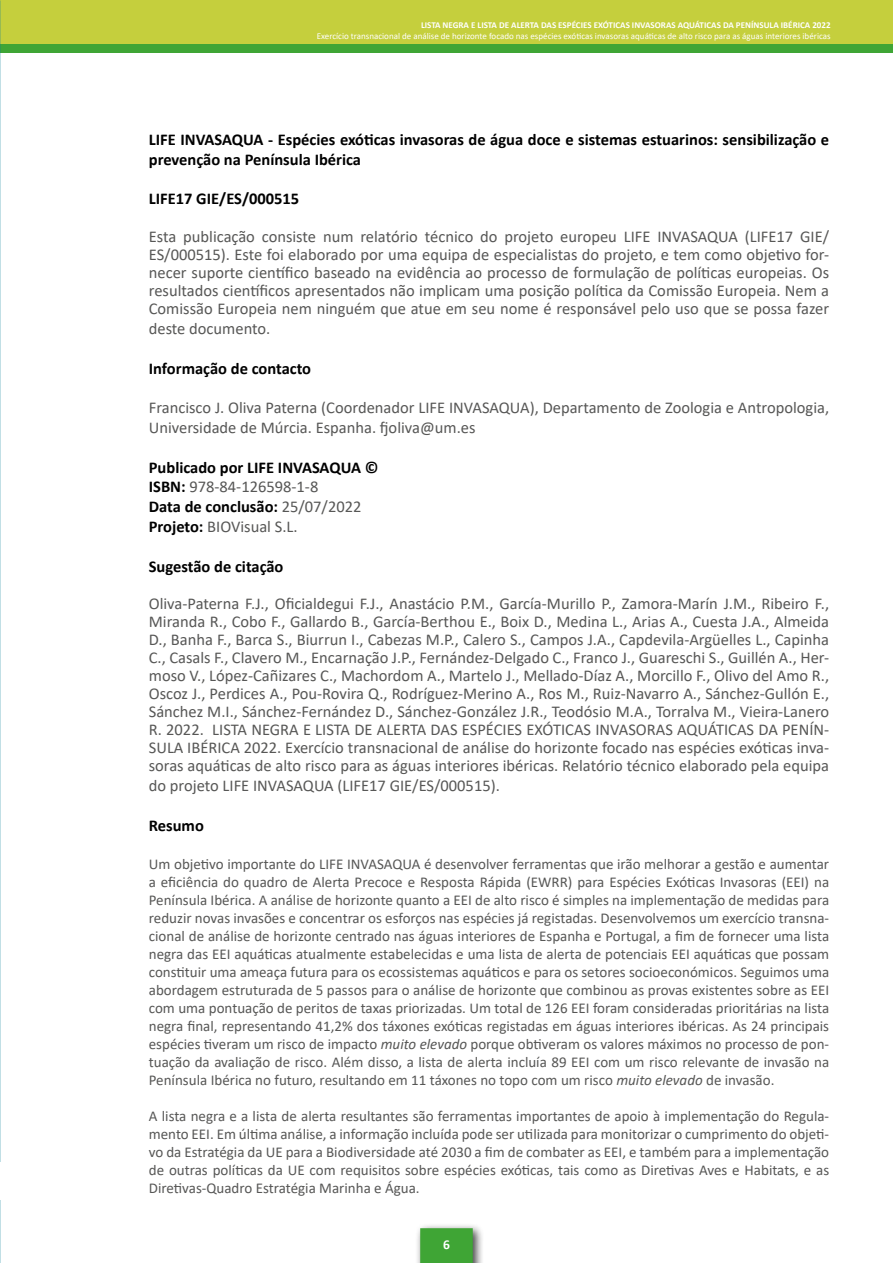
<style>
.page{position:relative;width:893px;height:1263px;background:#fff}
.page>*{position:absolute;margin:0;border:0;box-sizing:border-box;transform-origin:0 0}
.t1{font:16.5px/18px "Calibri";color:#575756;text-align:justify}
.t2{font:700 16.5px/19.8px "Calibri";color:#000}
.t3{font:15px/18px "Calibri";color:#575756;text-align:justify}
.t4{font:700 13.5px "Calibri";color:#fff}
.t5{font:9px "Calibri";color:#fff}
.t6{font:700 9px "Calibri";color:#fff}
.s1{font-weight:400;color:#575756}
.s2{font-style:italic}
</style>
<div class="page">
<div style="left:0;top:0;width:893px;height:45px;background:#c5cf3d"></div>
<div style="left:0;top:45px;width:893px;height:8px;background:#3fa535"></div>
<div style="left:415px;top:1222px;width:69px;height:41px;background:#000;opacity:.75"></div>
<div style="left:420px;top:1228px;width:53px;height:35px;background:#3fa535"></div>
<img style="left:0;top:0;width:1px;height:1263px">
<div style="left:0;top:1162px;width:47px;height:37px;background:#fff"></div>
<p class="t6" style="left:421px;top:19px;width:411px">LISTA NEGRA E LISTA DE ALERTA DAS ESPÉCIES EXÓTICAS INVASORAS AQUÁTICAS DA PENÍNSULA IBÉRICA 2022</p>
<p class="t5" style="left:317px;top:30px;width:515px">Exercício transnacional de análise de horizonte focado nas espécies exóticas invasoras aquáticas de alto risco para as águas interiores ibéricas</p>
<p class="t2" style="left:149px;top:129px;width:682px">LIFE INVASAQUA - Espécies exóticas invasoras de água doce e sistemas estuarinos: sensibilização e prevenção na Península Ibérica</p>
<p class="t2" style="left:149px;top:189px;width:152px">LIFE17 GIE/ES/000515</p>
<p class="t1" style="left:149px;top:227px;width:682px">Esta publicação consiste num relatório técnico do projeto europeu LIFE INVASAQUA (LIFE17 GIE/ ES/000515). Este foi elaborado por uma equipa de especialistas do projeto, e tem como objetivo for&shy;necer suporte científico baseado na evidência ao processo de formulação de políticas europeias. Os resultados científicos apresentados não implicam uma posição política da Comissão Europeia. Nem a Comissão Europeia nem ninguém que atue em seu nome é responsável pelo uso que se possa fazer</p>
<p class="t1" style="left:149px;top:319px;width:123px">deste documento.</p>
<p class="t2" style="left:149px;top:358px;width:164px">Informação de contacto</p>
<p class="t1" style="left:149px;top:397px;width:682px;line-height:19.8px">Francisco J. Oliva Paterna (Coordenador LIFE INVASAQUA), Departamento de Zoologia e Antropologia,<br>Universidade de Múrcia. Espanha. fjoliva@um.es</p>
<p class="t2" style="left:149px;top:457px;width:231px">Publicado por LIFE INVASAQUA ©<br>ISBN: <span class="s1">978-84-126598-1-8<br></span>Data de conclusão: <span class="s1">25/07/2022<br></span>Projeto: <span class="s1">BIOVisual S.L.</span></p>
<p class="t2" style="left:149px;top:556px;width:136px">Sugestão de citação</p>
<p class="t1" style="left:149px;top:594px;width:682px">Oliva-Paterna F.J., Oficialdegui F.J., Anastácio P.M., García-Murillo P., Zamora-Marín J.M., Ribeiro F., Miranda R., Cobo F., Gallardo B., García-Berthou E., Boix D., Medina L., Arias A., Cuesta J.A., Almeida D., Banha F., Barca S., Biurrun I., Cabezas M.P., Calero S., Campos J.A., Capdevila-Argüelles L., Capinha C., Casals F., Clavero M., Encarnação J.P., Fernández-Delgado C., Franco J., Guareschi S., Guillén A., Her&shy;moso V., López-Cañizares C., Machordom A., Martelo J., Mellado-Díaz A., Morcillo F., Olivo del Amo R., Oscoz J., Perdices A., Pou-Rovira Q., Rodríguez-Merino A., Ros M., Ruiz-Navarro A., Sánchez-Gullón E., Sánchez M.I., Sánchez-Fernández D., Sánchez-González J.R., Teodósio M.A., Torralva M., Vieira-Lanero R. 2022. LISTA NEGRA E LISTA DE ALERTA DAS ESPÉCIES EXÓTICAS INVASORAS AQUÁTICAS DA PENÍN-SULA IBÉRICA 2022. Exercício transnacional de análise do horizonte focado nas espécies exóticas inva&shy;soras aquáticas de alto risco para as águas interiores ibéricas. Relatório técnico elaborado pela equipa</p>
<p class="t1" style="left:149px;top:776px;width:353px">do projeto LIFE INVASAQUA (LIFE17 GIE/ES/000515).</p>
<p class="t2" style="left:149px;top:815px;width:57px">Resumo</p>
<p class="t3" style="left:149px;top:854px;width:682px">Um objetivo importante do LIFE INVASAQUA é desenvolver ferramentas que irão melhorar a gestão e aumentar a eficiência do quadro de Alerta Precoce e Resposta Rápida (EWRR) para Espécies Exóticas Invasoras (EEI) na Península Ibérica. A análise de horizonte quanto a EEI de alto risco é simples na implementação de medidas para reduzir novas invasões e concentrar os esforços nas espécies já registadas. Desenvolvemos um exercício transna&shy;cional de análise de horizonte centrado nas águas interiores de Espanha e Portugal, a fim de fornecer uma lista negra das EEI aquáticas atualmente estabelecidas e uma lista de alerta de potenciais EEI aquáticas que possam constituir uma ameaça futura para os ecossistemas aquáticos e para os setores socioeconómicos. Seguimos uma abordagem estruturada de 5 passos para o análise de horizonte que combinou as provas existentes sobre as EEI com uma pontuação de peritos de taxas priorizadas. Um total de 126 EEI foram consideradas prioritárias na lista negra final, representando 41,2% dos táxones exóticas registadas em águas interiores ibéricas. As 24 principais espécies tiveram um risco de impacto <span class="s2">muito elevado</span> porque obtiveram os valores máximos no processo de pon&shy;tuação da avaliação de risco. Além disso, a lista de alerta incluía 89 EEI com um risco relevante de invasão na Península Ibérica no futuro, resultando em 11 táxones no topo com um risco <span class="s2">muito elevado</span> de invasão.</p>
<p class="t3" style="left:149px;top:1106px;width:682px">A lista negra e a lista de alerta resultantes são ferramentas importantes de apoio à implementação do Regula&shy;mento EEI. Em última análise, a informação incluída pode ser utilizada para monitorizar o cumprimento do objeti&shy;vo da Estratégia da UE para a Biodiversidade até 2030 a fim de combater as EEI, e também para a implementação de outras políticas da UE com requisitos sobre espécies exóticas, tais como as Diretivas Aves e Habitats, e as Diretivas-Quadro Estratégia Marinha e Água.</p>
<p class="t4" style="left:443px;top:1234px;width:8px">6</p>
</div>
